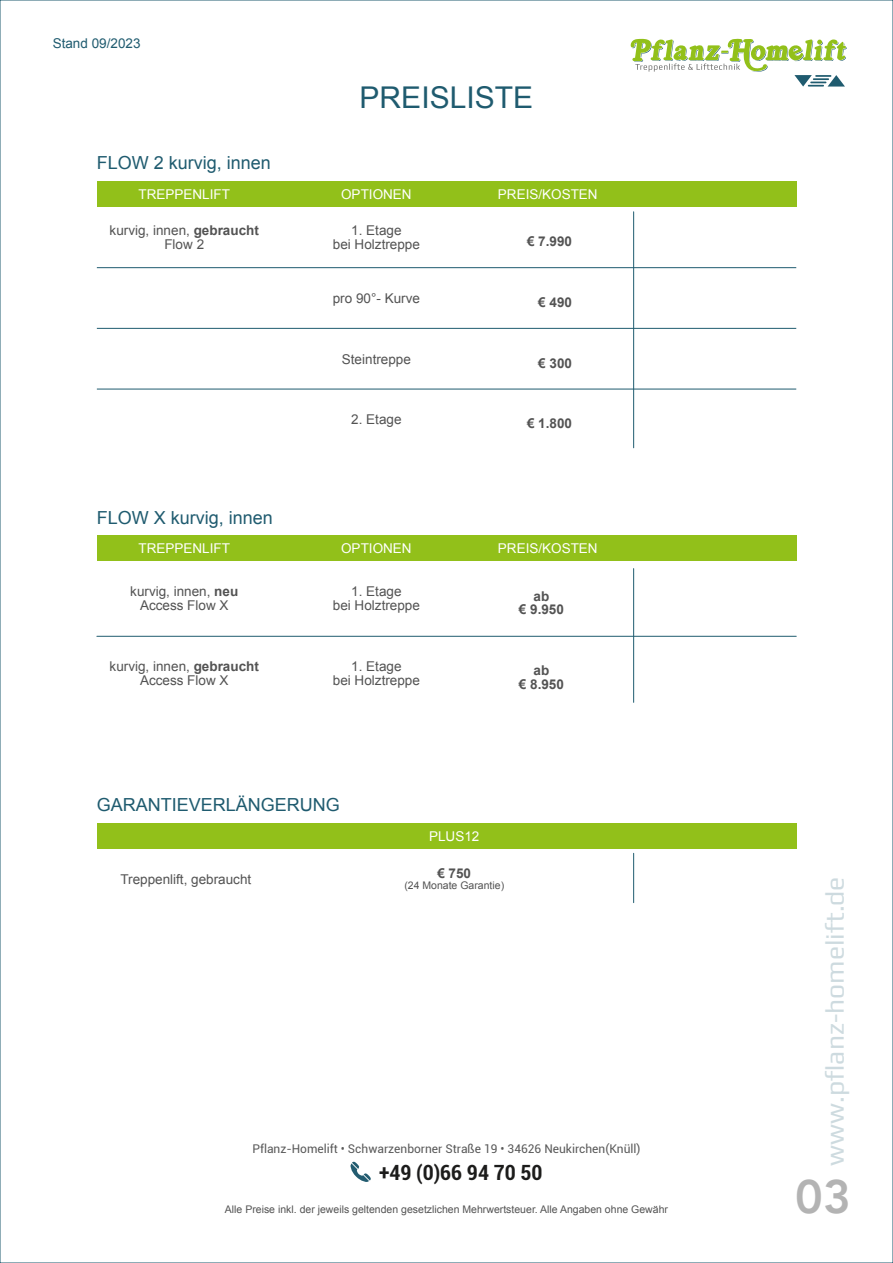
<style>
.page{position:relative;width:893px;height:1263px;background:#fff}
.page>*{position:absolute;margin:0;border:0;box-sizing:border-box;transform-origin:0 0}
.t1{font:800 46.8px "Avenir";color:#b3b3b3}
.t2{font:30px "Arial";color:#1f5b6f}
.t3{font:26.4px "Play";color:rgb(31 91 111/.22)}
.t4{font:700 condensed 21px "Roboto";color:#1c1c1b}
.t5{font:18px "Arial";color:#1f5b6f}
.t6{font:13.5px/14px "Arial";color:#535353;text-align:center}
.t7{font:13.5px "Arial";color:#fff}
.t8{font:700 13.5px/14px "Arial";color:#535353;text-align:center}
.t9{font:13.5px "Arial";color:#1f5b6f}
.t10{font:12px "Roboto";color:#595959}
.t11{font:10.5px "Arial";color:#535353}
.s1{font-weight:700}
</style>
<div class="page">
<svg style="left:630px;top:38px;width:217px;height:49px"></svg>
<svg style="left:350px;top:1161px;width:21px;height:21px"></svg>
<div style="left:97px;top:823px;width:699px;height:25px;background:#92c01a"></div>
<hr style="left:633px;top:853px;width:1px;height:50px;background:#1f5b6f">
<div style="left:97px;top:181px;width:699px;height:26px;background:#92c01a"></div>
<hr style="left:97px;top:267px;width:699px;height:1px;background:#1f5b6f">
<hr style="left:97px;top:328px;width:699px;height:1px;background:#1f5b6f">
<hr style="left:97px;top:389px;width:699px;height:1px;background:#1f5b6f">
<div style="left:97px;top:536px;width:699px;height:25px;background:#92c01a"></div>
<hr style="left:97px;top:636px;width:699px;height:1px;background:#1f5b6f">
<hr style="left:633px;top:212px;width:1px;height:236px;background:#1f5b6f">
<hr style="left:633px;top:569px;width:1px;height:133px;background:#1f5b6f">
<p class="t9" style="left:53px;top:38px;width:89px">Stand 09/2023</p>
<h3 class="t5" style="left:97px;top:156px;width:176px">FLOW 2 kurvig, innen</h3>
<h2 class="t2" style="left:360px;top:86px;width:175px">PREISLISTE</h2>
<p class="t7" style="left:139px;top:189px;width:93px">TREPPENLIFT</p>
<p class="t7" style="left:341px;top:189px;width:72px">OPTIONEN</p>
<p class="t7" style="left:498px;top:189px;width:101px">PREIS/KOSTEN</p>
<p class="t6" style="left:110px;top:225px;width:151px">kurvig, innen, <span class="s1">gebraucht<br></span>Flow 2</p>
<p class="t6" style="left:333px;top:225px;width:89px">1. Etage<br>bei Holztreppe</p>
<p class="t8" style="left:527px;top:236px;width:47px">€ 7.990</p>
<p class="t6" style="left:333px;top:292px;width:89px">pro 90°- Kurve</p>
<p class="t8" style="left:538px;top:297px;width:35px">€ 490</p>
<p class="t6" style="left:342px;top:353px;width:71px">Steintreppe</p>
<p class="t8" style="left:538px;top:357px;width:35px">€ 300</p>
<h3 class="t5" style="left:97px;top:510px;width:178px">FLOW X kurvig, innen</h3>
<p class="t6" style="left:351px;top:414px;width:52px">2. Etage</p>
<p class="t8" style="left:527px;top:418px;width:47px">€ 1.800</p>
<p class="t7" style="left:139px;top:543px;width:93px">TREPPENLIFT</p>
<p class="t7" style="left:341px;top:543px;width:72px">OPTIONEN</p>
<p class="t7" style="left:498px;top:543px;width:101px">PREIS/KOSTEN</p>
<p class="t6" style="left:130px;top:586px;width:110px">kurvig, innen, <span class="s1">neu<br></span>Access Flow X</p>
<p class="t6" style="left:333px;top:586px;width:89px">1. Etage<br>bei Holztreppe</p>
<p class="t8" style="left:519px;top:590px;width:47px">ab<br>€ 9.950</p>
<p class="t6" style="left:110px;top:660px;width:151px">kurvig, innen, <span class="s1">gebraucht<br></span>Access Flow X</p>
<p class="t6" style="left:333px;top:660px;width:89px">1. Etage<br>bei Holztreppe</p>
<p class="t8" style="left:519px;top:665px;width:47px">ab<br>€ 8.950</p>
<h3 class="t5" style="left:97px;top:798px;width:245px">GARANTIEVERLÄNGERUNG</h3>
<p class="t6" style="left:120px;top:873px;width:132px">Treppenlift, gebraucht</p>
<p class="t7" style="left:429px;top:831px;width:52px">PLUS12</p>
<p class="t8" style="left:437px;top:868px;width:35px">€ 750</p>
<p class="t11" style="left:404px;top:881px;width:101px">(24 Monate Garantie)</p>
<p class="t10" style="left:252px;top:1144px;width:390px">Pflanz-Homelift • Schwarzenborner Straße 19 • 34626 Neukirchen(Knüll)</p>
<h3 class="t4" style="left:379px;top:1164px;width:165px">+49 (0)66 94 70 50</h3>
<p class="t11" style="left:225px;top:1205px;width:445px">Alle Preise inkl. der jeweils geltenden gesetzlichen Mehrwertsteuer. Alle Angaben ohne Gewähr</p>
<h3 class="t3" style="left:819px;top:1166px;width:291px;rotate:-90deg">www.pflanz-homelift.de</h3>
<h1 class="t1" style="left:795px;top:1166px;width:57px">03</h1>
</div>
